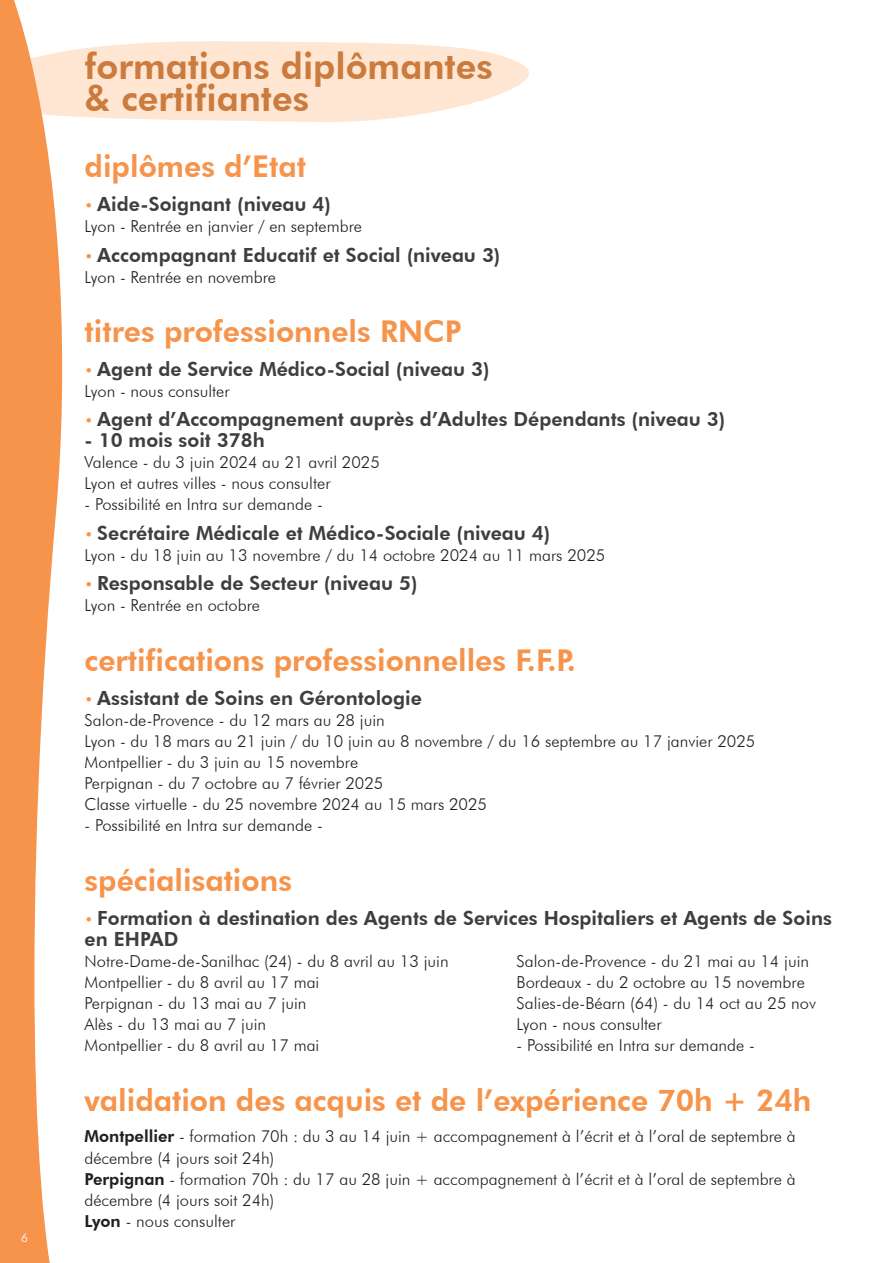
<style>
.page{position:relative;width:893px;height:1263px;background:#fff}
.page>*{position:absolute;margin:0;border:0;box-sizing:border-box;transform-origin:0 0}
.t1{font:800 36px/31.5px "Futura BT";color:#cb7b3d}
.t2{font:800 30px "Futura BT";color:#f7944b}
.t3{font:800 19.5px/21px "Futura BT";color:#3e3e3f}
.t4{font:300 16.5px/21px "Futura BT";color:#231f20}
.t5{font:300 12px "Futura BT";color:#fff}
.s1{font-weight:300;font-size:15px;color:#f7944b}
.s2{font-weight:800}
</style>
<div class="page">
<svg style="left:124px;top:41px;width:405px;height:81px;background:#fee9d8"></svg>
<svg style="left:0;top:0;width:124px;height:1263px"></svg>
<p class="t5" style="left:21px;top:1232px;width:8px">6</p>
<h1 class="t1" style="left:85px;top:54px;width:410px">formations diplômantes &amp; certifiantes</h1>
<h2 class="t2" style="left:85px;top:154px;width:223px">diplômes d’Etat</h2>
<p class="t3" style="left:85px;top:195px;width:248px"><span class="s1">•</span> Aide-Soignant (niveau 4)</p>
<p class="t4" style="left:85px;top:217px;width:279px">Lyon - Rentrée en janvier / en septembre</p>
<p class="t3" style="left:85px;top:246px;width:417px"><span class="s1">•</span> Accompagnant Educatif et Social (niveau 3)</p>
<p class="t4" style="left:85px;top:268px;width:193px">Lyon - Rentrée en novembre</p>
<h2 class="t2" style="left:85px;top:319px;width:378px">titres professionnels RNCP</h2>
<p class="t3" style="left:85px;top:360px;width:407px"><span class="s1">•</span> Agent de Service Médico-Social (niveau 3)</p>
<p class="t4" style="left:85px;top:382px;width:147px">Lyon - nous consulter</p>
<p class="t3" style="left:85px;top:410px;width:642px"><span class="s1">•</span> Agent d’Accompagnement auprès d’Adultes Dépendants (niveau 3)</p>
<p class="t3" style="left:85px;top:431px;width:182px">- 10 mois soit 378h</p>
<p class="t4" style="left:85px;top:453px;width:297px">Valence - du 3 juin 2024 au 21 avril 2025<br>Lyon et autres villes - nous consulter</p>
<p class="t4" style="left:85px;top:495px;width:240px">- Possibilité en Intra sur demande -</p>
<p class="t3" style="left:85px;top:524px;width:467px"><span class="s1">•</span> Secrétaire Médicale et Médico-Sociale (niveau 4)</p>
<p class="t4" style="left:85px;top:546px;width:522px">Lyon - du 18 juin au 13 novembre / du 14 octobre 2024 au 11 mars 2025</p>
<p class="t3" style="left:85px;top:575px;width:334px"><span class="s1">•</span> Responsable de Secteur (niveau 5)</p>
<p class="t4" style="left:85px;top:596px;width:177px">Lyon - Rentrée en octobre</p>
<h2 class="t2" style="left:85px;top:648px;width:493px">certifications professionnelles F.F.P.</h2>
<p class="t3" style="left:85px;top:689px;width:339px"><span class="s1">•</span> Assistant de Soins en Gérontologie</p>
<p class="t4" style="left:85px;top:711px;width:672px">Salon-de-Provence - du 12 mars au 28 juin<br>Lyon - du 18 mars au 21 juin / du 10 juin au 8 novembre / du 16 septembre au 17 janvier 2025<br>Montpellier - du 3 juin au 15 novembre<br>Perpignan - du 7 octobre au 7 février 2025<br>Classe virtuelle - du 25 novembre 2024 au 15 mars 2025</p>
<p class="t4" style="left:85px;top:816px;width:240px">- Possibilité en Intra sur demande -</p>
<h2 class="t2" style="left:85px;top:868px;width:209px">spécialisations</h2>
<p class="t3" style="left:85px;top:909px;width:749px"><span class="s1">•</span> Formation à destination des Agents de Services Hospitaliers et Agents de Soins en EHPAD</p>
<p class="t4" style="left:85px;top:952px;width:366px">Notre-Dame-de-Sanilhac (24) - du 8 avril au 13 juin</p>
<p class="t4" style="left:517px;top:952px;width:294px">Salon-de-Provence - du 21 mai au 14 juin</p>
<p class="t4" style="left:85px;top:973px;width:236px">Montpellier - du 8 avril au 17 mai</p>
<p class="t4" style="left:517px;top:973px;width:290px">Bordeaux - du 2 octobre au 15 novembre</p>
<p class="t4" style="left:85px;top:994px;width:223px">Perpignan - du 13 mai au 7 juin</p>
<p class="t4" style="left:517px;top:994px;width:301px">Salies-de-Béarn (64) - du 14 oct au 25 nov</p>
<p class="t4" style="left:85px;top:1015px;width:183px">Alès - du 13 mai au 7 juin</p>
<p class="t4" style="left:517px;top:1015px;width:147px">Lyon - nous consulter</p>
<p class="t4" style="left:85px;top:1036px;width:236px">Montpellier - du 8 avril au 17 mai</p>
<p class="t4" style="left:517px;top:1036px;width:240px">- Possibilité en Intra sur demande -</p>
<h2 class="t2" style="left:84px;top:1088px;width:728px">validation des acquis et de l’expérience 70h + 24h</h2>
<p class="t4" style="left:84px;top:1127px;width:713px"><span class="s2">Montpellier</span> - formation 70h : du 3 au 14 juin + accompagnement à l’écrit et à l’oral de septembre à décembre (4 jours soit 24h)<br><span class="s2">Perpignan</span> - formation 70h : du 17 au 28 juin + accompagnement à l’écrit et à l’oral de septembre à décembre (4 jours soit 24h)<br><span class="s2">Lyon</span> - nous consulter</p>
</div>
